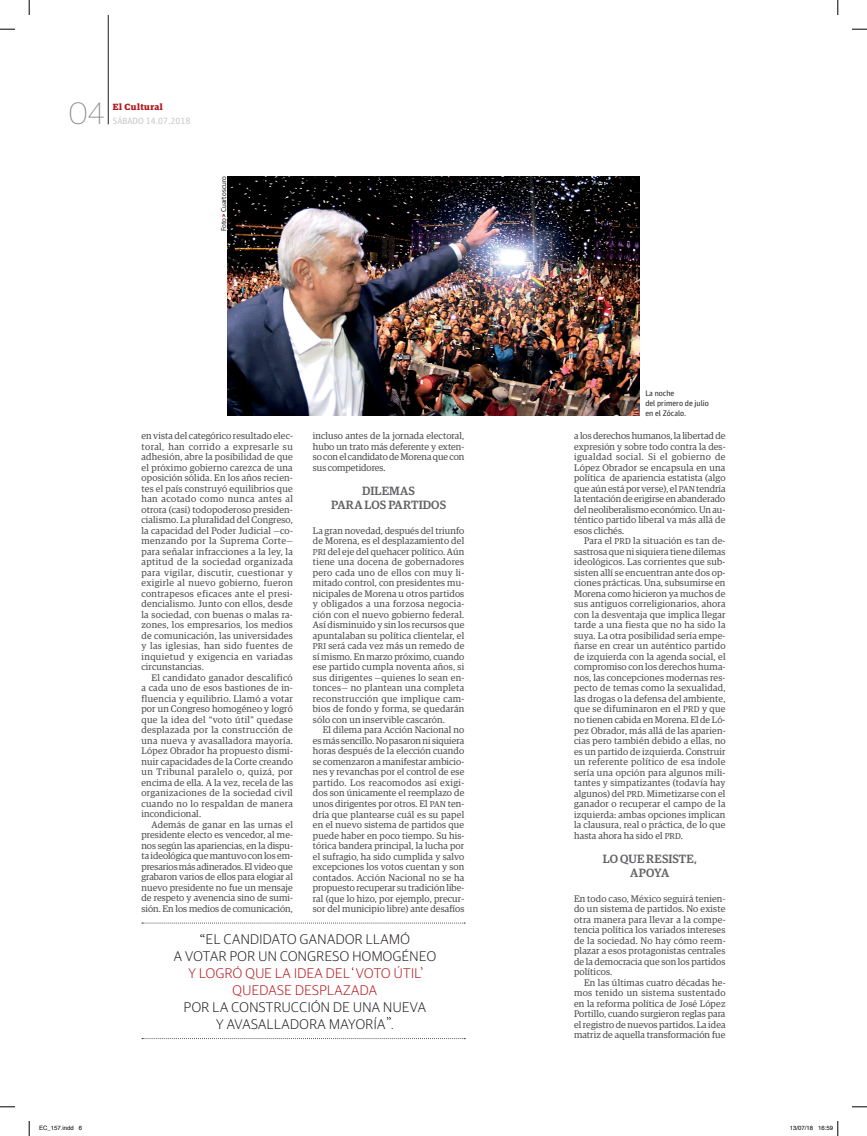
<style>
.page{position:relative;width:867px;height:1136px;background:#fff}
.page>*{position:absolute;margin:0;border:0;box-sizing:border-box;transform-origin:0 0}
.t1{font:100 31px "Guardian Sans";color:#86888b}
.t2{font:300 14px/17px "Guardian Sans";letter-spacing:.03em;color:#231f20;text-align:center}
.t3{font:300 14px/17px "Guardian Sans";letter-spacing:.03em;color:#b4181d;text-align:center}
.t4{font:500 12px/14px "Guardian Egyp";letter-spacing:.01em;color:#636366;text-align:center}
.t5{font:9.5px/10.5px "Guardian Egyp";letter-spacing:.015em;color:#4b4c4d;text-align:justify}
.t6{font:9px "Guardian Agate Sans 2";color:#c7c8ca}
.t7{font:700 9px "Guardian Egyp";letter-spacing:.05em;color:#b4181d}
.t8{font:8px/10px "Guardian Agate Sans 1";color:#231f20}
.t9{font:7px "Guardian Sans";letter-spacing:.01em;color:#231f20}
.t10{font:6px "Helvetica";color:#000}
.s1{font-weight:700;color:#b4181d}
.s2{font-size:8.5px}
.s3{font-family:"Minion Pro";font-weight:400}
</style>
<div class="page">
<hr style="left:108px;top:15px;width:1px;height:109px;background:#231f20">
<img style="left:228px;top:176px;width:411px;height:240px">
<svg style="left:142px;top:1038px;width:323px;height:1px"></svg>
<svg style="left:142px;top:922px;width:323px;height:1px"></svg>
<svg style="left:0;top:29px;width:15px;height:1px"></svg>
<svg style="left:852px;top:29px;width:14px;height:1px"></svg>
<svg style="left:0;top:1106px;width:15px;height:1px"></svg>
<svg style="left:852px;top:1106px;width:14px;height:1px"></svg>
<svg style="left:29px;top:0;width:1px;height:15px"></svg>
<svg style="left:29px;top:1121px;width:1px;height:15px"></svg>
<svg style="left:837px;top:0;width:1px;height:15px"></svg>
<svg style="left:837px;top:1121px;width:1px;height:15px"></svg>
<h1 class="t1" style="left:69px;top:93px;width:37px">04</h1>
<p class="t7" style="left:113px;top:100px;width:51px">El Cultural</p>
<p class="t6" style="left:113px;top:115px;width:79px">SÁBADO 14.07.2018</p>
<p class="t9" style="left:219px;top:231px;width:56px;rotate:-90deg">Foto <span class="s1">&gt;</span> Cuartoscuro</p>
<p class="t5" style="left:141px;top:430px;width:153px">en vista del categórico resultado elec&shy;toral, han corrido a expresarle su adhesión, abre la posibilidad de que el próximo gobierno carezca de una oposición sólida. En los años recien&shy;tes el país construyó equilibrios que han acotado como nunca antes al otrora (casi) todopoderoso presiden&shy;cialismo. La pluralidad del Congreso, la capacidad del Poder Judicial —co&shy;menzando por la Suprema Corte— para señalar infracciones a la ley, la aptitud de la sociedad organizada para vigilar, discutir, cuestionar y exigirle al nuevo gobierno, fueron contrapesos eficaces ante el presi&shy;dencialismo. Junto con ellos, desde la sociedad, con buenas o malas ra&shy;zones, los empresarios, los medios de comunicación, las universidades y las iglesias, han sido fuentes de inquietud y exigencia en variadas circunstancias.</p>
<p class="t5" style="left:141px;top:671px;width:153px;text-indent:10px">El candidato ganador descalificó a cada uno de esos bastiones de in&shy;fluencia y equilibrio. Llamó a votar por un Congreso homogéneo y logró que la idea del “voto útil” quedase desplazada por la construcción de una nueva y avasalladora mayoría.<br>López Obrador ha propuesto dismi&shy;nuir capacidades de la Corte creando un Tribunal paralelo o, quizá, por encima de ella. A la vez, recela de las organizaciones de la sociedad civil cuando no lo respaldan de manera incondicional.</p>
<p class="t5" style="left:141px;top:818px;width:153px;text-indent:10px">Además de ganar en las urnas el presidente electo es vencedor, al me&shy;nos según las apariencias, en la dispu&shy;ta ideológica que mantuvo con los em&shy;presarios más adinerados. El video que grabaron varios de ellos para elogiar al nuevo presidente no fue un mensaje de respeto y avenencia sino de sumi&shy;sión. En los medios de comunicación,</p>
<p class="t5" style="left:313px;top:430px;width:153px">incluso antes de la jornada electoral, hubo un trato más deferente y exten&shy;so con el candidato de Morena que con sus competidores.</p>
<p class="t4" style="left:331px;top:483px;width:116px">DILEMAS<br>PARA LOS PARTIDOS</p>
<p class="t5" style="left:313px;top:525px;width:153px">La gran novedad, después del triunfo de Morena, es el desplazamiento del <span class="s2">PRI</span> del eje del quehacer político. Aún tiene una docena de gobernadores pero cada uno de ellos con muy li&shy;mitado control, con presidentes mu&shy;nicipales de Morena u otros partidos y obligados a una forzosa negocia&shy;ción con el nuevo gobierno federal.<br>Así disminuido y sin los recursos que apuntalaban su política clientelar, el <span class="s2">PRI</span> será cada vez más un remedo de sí mismo. En marzo próximo, cuando ese partido cumpla noventa años, si sus dirigentes —quienes lo sean en&shy;tonces— no plantean una completa reconstrucción que implique cam&shy;bios de fondo y forma, se quedarán sólo con un inservible cascarón.</p>
<p class="t5" style="left:313px;top:724px;width:153px;text-indent:10px">El dilema para Acción Nacional no es más sencillo. No pasaron ni siquiera horas después de la elección cuando se comenzaron a manifestar ambicio&shy;nes y revanchas por el control de ese partido. Los reacomodos así exigi&shy;dos son únicamente el reemplazo de unos dirigentes por otros. El <span class="s2">PAN</span> ten&shy;dría que plantearse cuál es su papel en el nuevo sistema de partidos que puede haber en poco tiempo. Su his&shy;tórica bandera principal, la lucha por el sufragio, ha sido cumplida y salvo excepciones los votos cuentan y son contados. Acción Nacional no se ha propuesto recuperar su tradición libe&shy;ral (que lo hizo, por ejemplo, precur&shy;sor del municipio libre) ante desafíos</p>
<h2 class="t2" style="left:174px;top:929px;width:264px"><span class="s3">“</span>EL CANDIDATO GANADOR LLAMÓ<br>A VOTAR POR UN CONGRESO HOMOGÉNEO</h2>
<h2 class="t3" style="left:188px;top:963px;width:234px">Y LOGRÓ QUE LA IDEA DEL VOTO ÚTIL<br>QUEDASE DESPLAZADA</h2>
<h2 class="t2" style="left:184px;top:997px;width:243px">POR LA CONSTRUCCIÓN DE UNA NUEVA<br>Y AVASALLADORA MAYORÍA .</h2>
<p class="t8" style="left:645px;top:388px;width:65px">La noche<br>del primero de julio en el Zócalo.</p>
<p class="t5" style="left:574px;top:430px;width:153px">a los derechos humanos, la libertad de expresión y sobre todo contra la des&shy;igualdad social. Si el gobierno de López Obrador se encapsula en una política de apariencia estatista (algo que aún está por verse), el <span class="s2">PAN</span> tendría la tentación de erigirse en abanderado del neoliberalismo económico. Un au&shy;téntico partido liberal va más allá de esos clichés.</p>
<p class="t5" style="left:574px;top:535px;width:153px;text-indent:10px">Para el <span class="s2">PRD</span> la situación es tan de&shy;sastrosa que ni siquiera tiene dilemas ideológicos. Las corrientes que sub&shy;sisten allí se encuentran ante dos op&shy;ciones prácticas. Una, subsumirse en Morena como hicieron ya muchos de sus antiguos correligionarios, ahora con la desventaja que implica llegar tarde a una fiesta que no ha sido la suya. La otra posibilidad sería empe&shy;ñarse en crear un auténtico partido de izquierda con la agenda social, el compromiso con los derechos huma&shy;nos, las concepciones modernas res&shy;pecto de temas como la sexualidad, las drogas o la defensa del ambiente, que se difuminaron en el <span class="s2">PRD</span> y que no tienen cabida en Morena. El de Ló&shy;pez Obrador, más allá de las aparien&shy;cias pero también debido a ellas, no es un partido de izquierda. Construir un referente político de esa índole sería una opción para algunos mili&shy;tantes y simpatizantes (todavía hay algunos) del <span class="s2">PRD</span>. Mimetizarse con el ganador o recuperar el campo de la izquierda: ambas opciones implican la clausura, real o práctica, de lo que hasta ahora ha sido el <span class="s2">PRD</span>.</p>
<p class="t4" style="left:602px;top:851px;width:95px">LO QUE RESISTE,<br>APOYA</p>
<p class="t5" style="left:574px;top:892px;width:153px">En todo caso, México seguirá tenien&shy;do un sistema de partidos. No existe otra manera para llevar a la compe&shy;tencia política los variados intereses de la sociedad. No hay cómo reem&shy;plazar a esos protagonistas centrales de la democracia que son los partidos políticos.</p>
<p class="t5" style="left:574px;top:976px;width:153px;text-indent:10px">En las últimas cuatro décadas he&shy;mos tenido un sistema sustentado en la reforma política de José López Portillo, cuando surgieron reglas para el registro de nuevos partidos. La idea matriz de aquella transformación fue</p>
<p class="t10" style="left:39px;top:1123px;width:45px">EC_157.indd 6</p>
<p class="t10" style="left:789px;top:1123px;width:45px">13/07/18 16:59</p>
</div>
